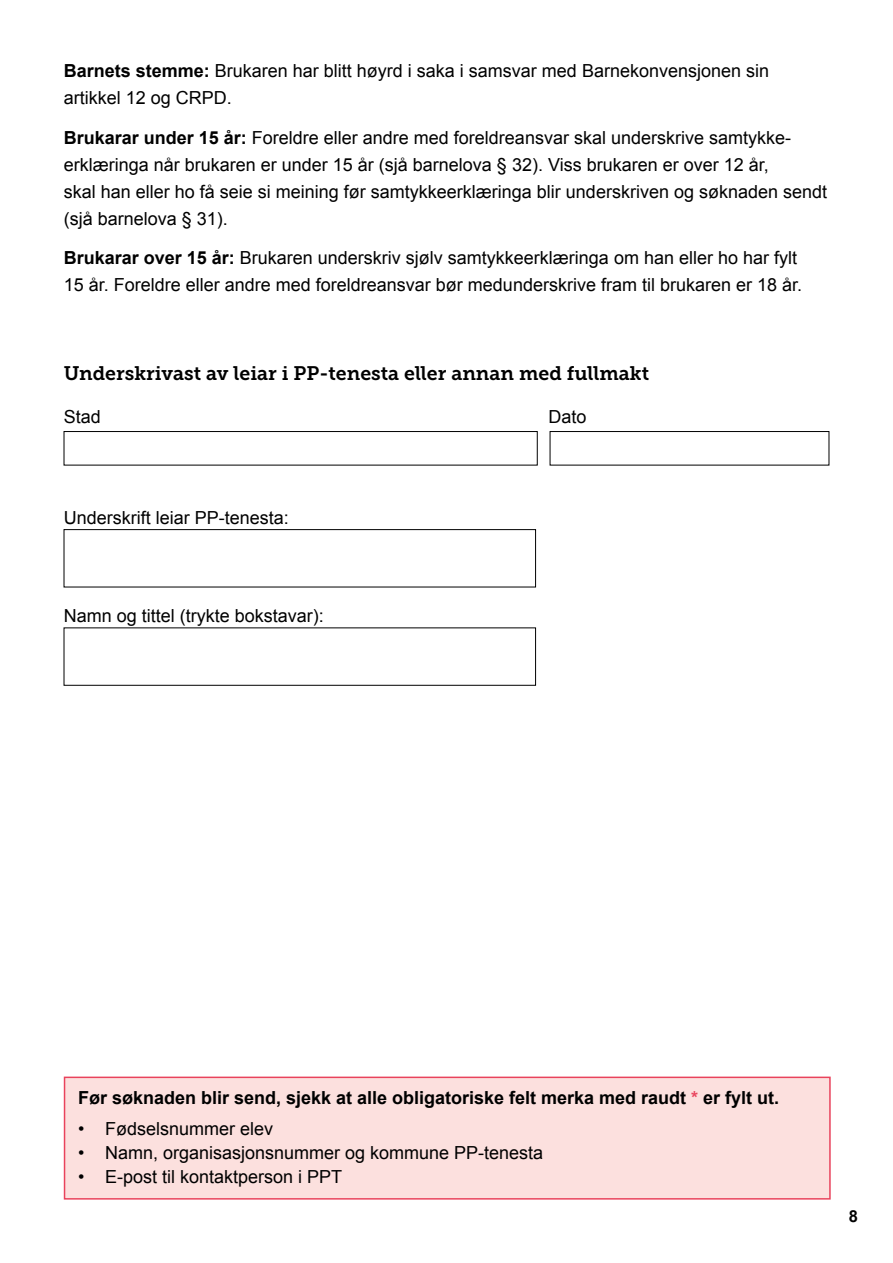
<style>
.page{position:relative;width:893px;height:1263px;background:#fff}
.page>*{position:absolute;margin:0;border:0;box-sizing:border-box;transform-origin:0 0}
.H2_Avsnittstittel{font:19.5px "Museo Slab 700";color:#000}
.Brødtekst{font:18px/27px "Arial";color:#000}
.Brødtekst_fakta_boks{font:18px "Arial";color:#000}
.H__faktabokstittel{font:700 18px "Arial";color:#000}
.t1{font:700 16.5px "Arial";color:#000}
.s1{font-weight:700}
.s2{color:#e9435c}
</style>
<div class="page">
<div style="left:64px;top:431px;width:473px;height:34px;border:1px solid #000"></div>
<div style="left:550px;top:431px;width:279px;height:34px;border:1px solid #000"></div>
<div style="left:64px;top:529px;width:472px;height:58px;border:1px solid #000"></div>
<div style="left:65px;top:1077px;width:765px;height:122px;background:#fce0de"></div>
<div style="left:64px;top:1076px;width:767px;height:123px;border:2px solid #e9435c"></div>
<p class="Brødtekst" style="left:64px;top:57px;width:707px"><span class="s1">Barnets stemme:</span> Brukaren har blitt høyrd i saka i samsvar med Barnekonvensjonen sin artikkel 12 og CRPD.</p>
<p class="Brødtekst" style="left:64px;top:124px;width:765px"><span class="s1">Brukarar under 15 år:</span> Foreldre eller andre med foreldreansvar skal underskrive samtykke&shy;erklæringa når brukaren er under 15 år (sjå barnelova § 32). Viss brukaren er over 12 år,<br>skal han eller ho få seie si meining før samtykkeerklæringa blir underskriven og søknaden sendt (sjå barnelova § 31).</p>
<p class="Brødtekst" style="left:64px;top:245px;width:740px"><span class="s1">Brukarar over 15 år:</span> Brukaren underskriv sjølv samtykkeerklæringa om han eller ho har fylt<br>15 år. Foreldre eller andre med foreldreansvar bør medunderskrive fram til brukaren er 18 år.</p>
<h2 class="H2_Avsnittstittel" style="left:64px;top:362px;width:587px">Underskrivast av leiar i PP-tenesta eller annan med fullmakt</h2>
<p class="Brødtekst" style="left:64px;top:404px;width:39px">Stad</p>
<p class="Brødtekst" style="left:548px;top:404px;width:40px">Dato</p>
<p class="Brødtekst" style="left:64px;top:504px;width:227px">Underskrift leiar PP-tenesta:</p>
<p class="Brødtekst" style="left:64px;top:602px;width:262px">Namn og tittel (trykte bokstavar):</p>
<h3 class="H__faktabokstittel" style="left:78px;top:1086px;width:703px">Før søknaden blir send, sjekk at alle obligatoriske felt merka med raudt <span class="s2">*</span> er fylt ut.</h3>
<p class="Brødtekst_fakta_boks" style="left:78px;top:1117px;width:197px">• Fødselsnummer elev</p>
<p class="Brødtekst_fakta_boks" style="left:78px;top:1141px;width:467px">• Namn, organisasjonsnummer og kommune PP-tenesta</p>
<p class="Brødtekst_fakta_boks" style="left:78px;top:1165px;width:266px">• E-post til kontaktperson i PPT</p>
<p class="t1" style="left:849px;top:1206px;width:11px">8</p>
</div>
